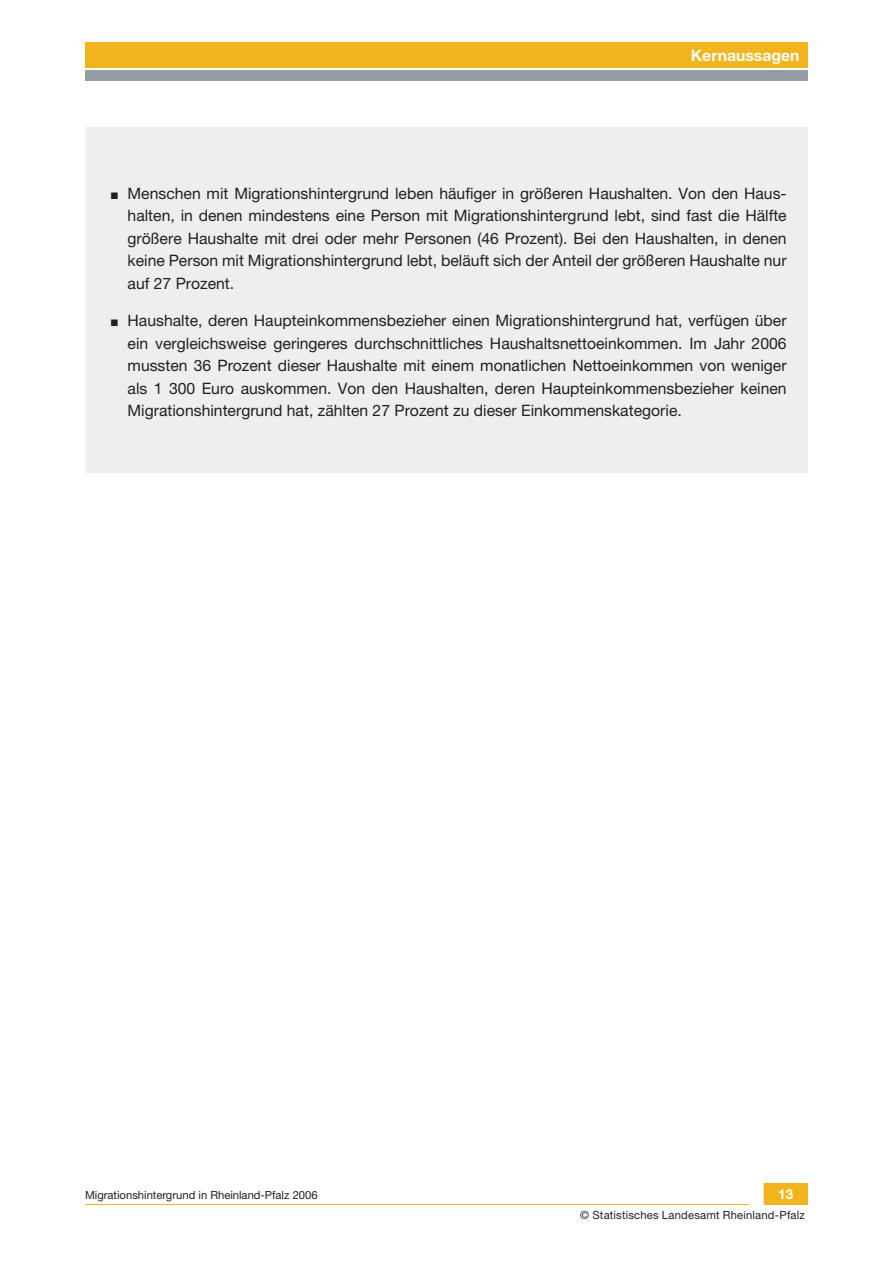
<style>
.page{position:relative;width:893px;height:1263px;background:#fff}
.page>*{position:absolute;margin:0;border:0;box-sizing:border-box;transform-origin:0 0}
.t1{font:15.75px/22.5px "Helvetica Neue LT";color:#231f20;text-align:justify}
.t2{font:700 15.75px "Helvetica Neue LT";color:#fff}
.t3{font:700 13.5px "Helvetica Neue LT";color:#fff}
.t4{font:11.25px "Helvetica Neue LT";color:#231f20}
</style>
<div class="page">
<div style="left:764px;top:1183px;width:43px;height:21px;background:#f1b41c"></div>
<hr style="left:85px;top:1204px;width:663px;height:1px;background:#f1b41c">
<div style="left:85px;top:70px;width:723px;height:11px;background:#949ba1"></div>
<div style="left:85px;top:43px;width:723px;height:25px;background:#f1b41c"></div>
<div style="left:85px;top:128px;width:723px;height:345px;background:#edeef0"></div>
<p class="t2" style="left:691px;top:46px;width:110px">Kernaussagen</p>
<p class="t1" style="left:128px;top:182px;width:661px">Menschen mit Migrationshintergrund leben häufiger in größeren Haushalten. Von den Haus&shy;halten, in denen mindestens eine Person mit Migrationshintergrund lebt, sind fast die Hälfte größere Haushalte mit drei oder mehr Personen (46 Prozent). Bei den Haushalten, in denen keine Person mit Migrationshintergrund lebt, beläuft sich der Anteil der größeren Haushalte nur auf 27 Prozent.</p>
<p class="t1" style="left:128px;top:309px;width:661px">Haushalte, deren Haupteinkommensbezieher einen Migrationshintergrund hat, verfügen über ein vergleichsweise geringeres durchschnittliches Haushaltsnettoeinkommen. Im Jahr 2006 mussten 36 Prozent dieser Haushalte mit einem monatlichen Nettoeinkommen von weniger als 1 300 Euro auskommen. Von den Haushalten, deren Haupteinkommensbezieher keinen Migrationshintergrund hat, zählten 27 Prozent zu dieser Einkommenskategorie.</p>
<p class="t4" style="left:85px;top:1188px;width:234px">Migrationshintergrund in Rheinland-Pfalz 2006</p>
<p class="t3" style="left:778px;top:1186px;width:17px">13</p>
<p class="t4" style="left:580px;top:1208px;width:226px">© Statistisches Landesamt Rheinland-Pfalz</p>
</div>
